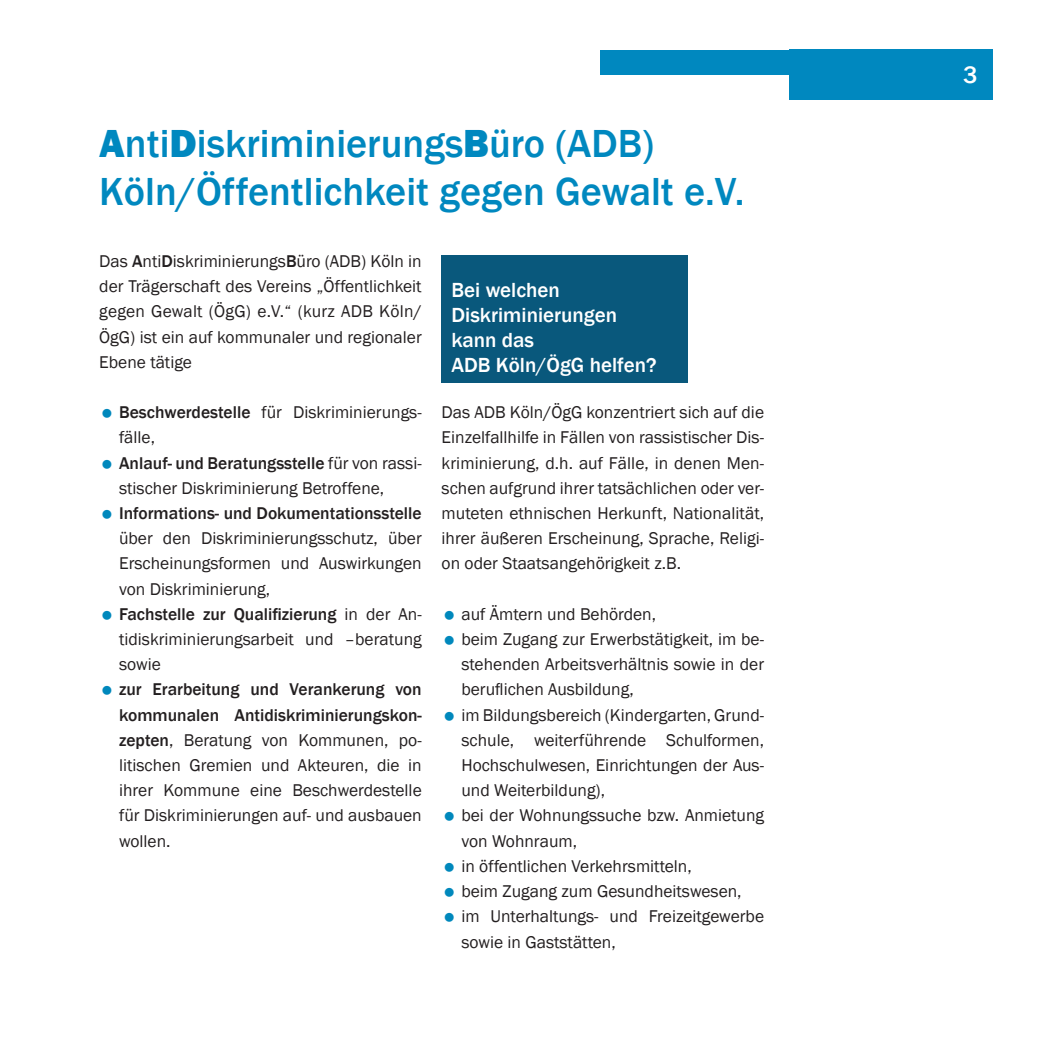
<style>
.page{position:relative;width:1042px;height:1042px;background:#fff}
.page>*{position:absolute;margin:0;border:0;box-sizing:border-box;transform-origin:0 0}
.t1{font:500 40.25px/47.2px "Franklin Gothic";color:#0088bf}
.t2{font:500 24.5px "Franklin Gothic";color:#fff}
.t3{font:500 21px/25.2px "Franklin Gothic";color:#fff}
.t4{font:17.5px/25.2px "Franklin Gothic";color:#231f20;text-align:justify}
.t5{font:500 17.5px "Franklin Gothic";color:#231f20}
.s1{font-weight:800}
.s2{font-weight:500}
</style>
<div class="page">
<div style="left:789px;top:50px;width:203px;height:50px;background:#0088bf"></div>
<div style="left:600px;top:50px;width:293px;height:24px;background:#0088bf"></div>
<div style="left:441px;top:255px;width:247px;height:127px;background:#09587c"></div>
<h1 class="t1" style="left:99px;top:121px;width:647px"><span class="s1">A</span>nti<span class="s1">D</span>iskriminierungs<span class="s1">B</span>üro (ADB)<br>Köln/Öffentlichkeit gegen Gewalt e.V.</h1>
<p class="t4" style="left:99px;top:249px;width:324px">Das <span class="s2">A</span>nti<span class="s2">D</span>iskriminierungs<span class="s2">B</span>üro (ADB) Köln in der Trägerschaft des Vereins „Öffentlichkeit gegen Gewalt (ÖgG) e.V.“ (kurz ADB Köln/ ÖgG) ist ein auf kommunaler und regionaler Ebene tätige</p>
<p class="t4" style="left:119px;top:400px;width:304px;text-align:left"><span class="s2">Beschwerdestelle</span> für Diskriminierungs&shy;fälle,<br><span class="s2">Anlauf- und Beratungsstelle</span> für von rassi&shy;stischer Diskriminierung Betroffene,</p>
<p class="t5" style="left:119px;top:502px;width:304px">Informations- und Dokumentationsstelle</p>
<p class="t4" style="left:119px;top:526px;width:304px;text-align:left">über den Diskriminierungsschutz, über<br>Erscheinungsformen und Auswirkungen von Diskriminierung,<br><span class="s2">Fachstelle zur Qualifizierung</span> in der An&shy;tidiskriminierungsarbeit und –beratung sowie</p>
<p class="t4" style="left:119px;top:677px;width:304px"><span class="s2">zur Erarbeitung und Verankerung von kommunalen Antidiskriminierungskon&shy;zepten</span>, Beratung von Kommunen, po&shy;litischen Gremien und Akteuren, die in ihrer Kommune eine Beschwerdestelle für Diskriminierungen auf- und ausbauen wollen.</p>
<p class="t3" style="left:451px;top:277px;width:207px">Bei welchen<br>Diskriminierungen kann das<br>ADB Köln/ÖgG helfen?</p>
<p class="t4" style="left:441px;top:400px;width:324px">Das ADB Köln/ÖgG konzentriert sich auf die Einzelfallhilfe in Fällen von rassistischer Dis&shy;kriminierung, d.h. auf Fälle, in denen Men&shy;schen aufgrund ihrer tatsächlichen oder ver&shy;muteten ethnischen Herkunft, Nationalität, ihrer äußeren Erscheinung, Sprache, Religi&shy;on oder Staatsangehörigkeit z.B.</p>
<p class="t4" style="left:461px;top:602px;width:304px;text-align:left">auf Ämtern und Behörden,<br>beim Zugang zur Erwerbstätigkeit, im be&shy;stehenden Arbeitsverhältnis sowie in der beruflichen Ausbildung,<br>im Bildungsbereich (Kindergarten, Grund&shy;schule, weiterführende Schulformen, Hochschulwesen, Einrichtungen der Aus&shy;und Weiterbildung),<br>bei der Wohnungssuche bzw. Anmietung von Wohnraum,<br>in öffentlichen Verkehrsmitteln,<br>beim Zugang zum Gesundheitswesen, im Unterhaltungs- und Freizeitgewerbe sowie in Gaststätten,</p>
<h2 class="t2" style="left:963px;top:60px;width:16px">3</h2>
</div>
